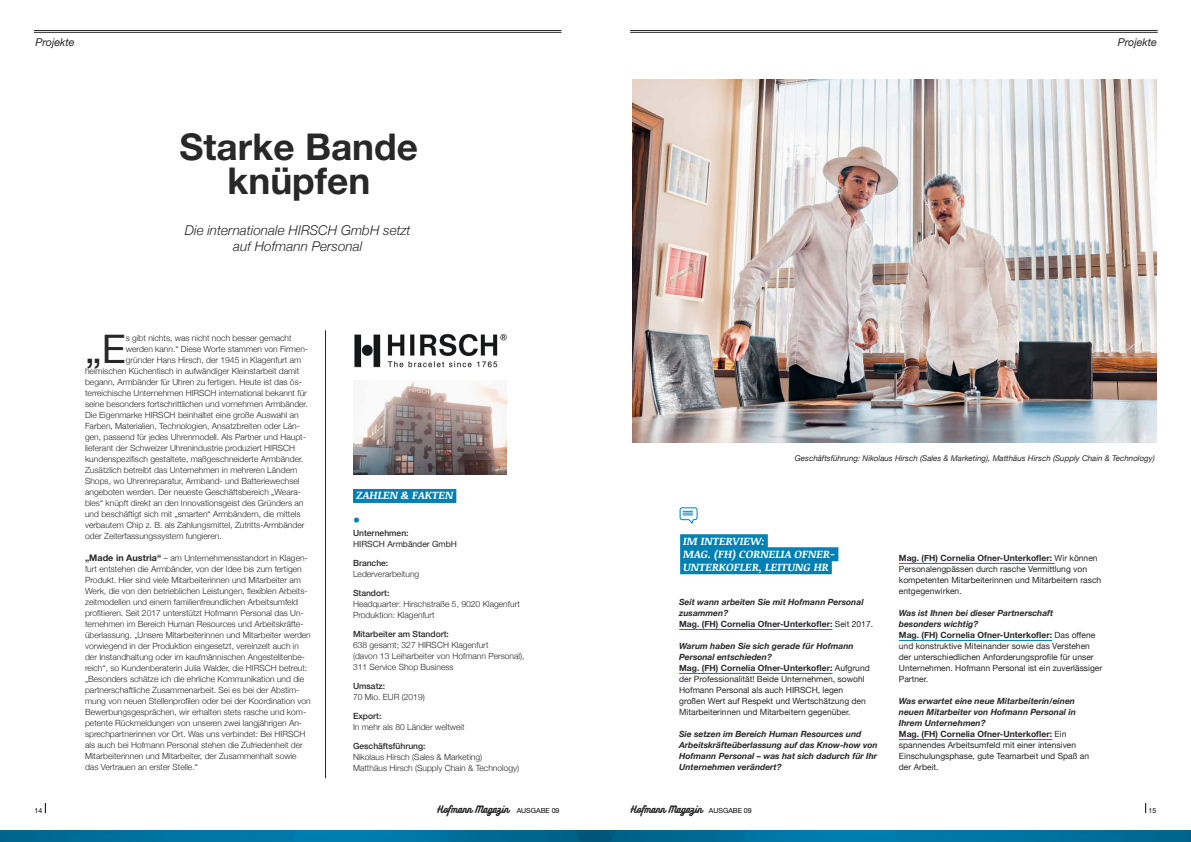
<style>
.page{position:relative;width:1191px;height:842px;background:#fff}
.page>*{position:absolute;margin:0;border:0;box-sizing:border-box;transform-origin:0 0}
.t1{font:39.3px "Helvetica Neue";color:#282829}
.t2{font:700 37px/34px "Helvetica Neue LT Pro";color:#282829;text-align:center}
.t3{font:300 14px "Helvetica Neue";color:#0080b3}
.t4{font:italic 300 13.5px/16.2px "Helvetica Neue";color:#282829;text-align:center}
.t5{font:italic 700 11px/13px "Noticia Text";color:#fff}
.t6{font:italic 10.8px "Helvetica Neue";color:#282829}
.t7{font:8.8px "Bukhari Script";color:#282829}
.t8{font:300 8.5px/11px "Helvetica Neue";color:#282829}
.t9{font:8.5px/11px "Helvetica Neue";color:#282829}
.t10{font:italic 700 8.5px/11px "Helvetica Neue";color:#282829}
.t11{font:500 8.5px "Helvetica Neue";color:#282829}
.t12{font:italic 8px "Helvetica Neue";color:#282829}
.t13{font:7px "Helvetica Neue";color:#000}
.s1{font-weight:700;font-size:9px}
.s2{font-style:normal}
.s3{font-weight:400;font-style:normal}
.s4{font-weight:700;font-style:italic}
.s5{font-weight:700}
.s6{font-family:"Helvetica Neue";font-size:7px;color:#000}
</style>
<div class="page">
<hr style="left:630px;top:30px;width:527px;height:1px;background:#282829">
<hr style="left:34px;top:30px;width:527px;height:1px;background:#282829">
<hr style="left:630px;top:32px;width:527px;height:1px;background:#282829">
<hr style="left:34px;top:32px;width:527px;height:1px;background:#282829">
<img style="left:0;top:830px;width:595px;height:12px">
<svg style="left:595px;top:830px;width:596px;height:12px;background:#00709d"></svg>
<img style="left:353px;top:382px;width:154px;height:92px">
<img style="left:632px;top:79px;width:524px;height:363px">
<hr style="left:679px;top:629px;width:153px;height:1px;background:#0080b3">
<hr style="left:679px;top:673px;width:153px;height:1px;background:#0080b3">
<div style="left:353px;top:489px;width:103px;height:14px;background:#0080b3"></div>
<hr style="left:325px;top:330px;width:1px;height:448px;background:#282829">
<img style="left:354px;top:333px;width:153px;height:35px">
<svg style="left:679px;top:507px;width:19px;height:17px"></svg>
<div style="left:680px;top:534px;width:88px;height:14px;background:#0080b3"></div>
<div style="left:680px;top:547px;width:158px;height:14px;background:#0080b3"></div>
<div style="left:680px;top:560px;width:152px;height:14px;background:#0080b3"></div>
<hr style="left:899px;top:563px;width:155px;height:1px;background:#0080b3">
<hr style="left:899px;top:640px;width:153px;height:1px;background:#0080b3">
<hr style="left:899px;top:739px;width:153px;height:1px;background:#0080b3">
<p class="t6" style="left:35px;top:34px;width:41px">Projekte</p>
<p class="t6" style="left:1117px;top:34px;width:41px">Projekte</p>
<h2 class="t2" style="left:179px;top:128px;width:240px">Starke Bande knüpfen</h2>
<h3 class="t4" style="left:185px;top:221px;width:227px">Die internationale HIRSCH GmbH setzt auf Hofmann Personal</h3>
<h1 class="t1" style="left:85px;top:321px;width:42px">„E</h1>
<p class="t8" style="left:126px;top:332px;width:167px">s gibt nichts, was nicht noch besser gemacht</p>
<p class="t8" style="left:126px;top:343px;width:184px">werden kann.“ Diese Worte stammen von Firmen-</p>
<p class="t8" style="left:126px;top:354px;width:177px">gründer Hans Hirsch, der 1945 in Klagenfurt am</p>
<p class="t8" style="left:85px;top:365px;width:216px">heimischen Küchentisch in aufwändiger Kleinstarbeit damit</p>
<p class="t8" style="left:85px;top:376px;width:218px">begann, Armbänder für Uhren zu fertigen. Heute ist das ös-</p>
<p class="t8" style="left:85px;top:387px;width:223px">terreichische Unternehmen HIRSCH international bekannt für</p>
<p class="t8" style="left:85px;top:398px;width:224px">seine besonders fortschrittlichen und vornehmen Armbänder.</p>
<p class="t8" style="left:85px;top:409px;width:215px">Die Eigenmarke HIRSCH beinhaltet eine große Auswahl an</p>
<p class="t8" style="left:85px;top:420px;width:216px">Farben, Materialien, Technologien, Ansatzbreiten oder Län-</p>
<p class="t8" style="left:85px;top:431px;width:222px">gen, passend für jedes Uhrenmodell. Als Partner und Haupt-</p>
<p class="t8" style="left:85px;top:442px;width:212px">lieferant der Schweizer Uhrenindustrie produziert HIRSCH</p>
<p class="t8" style="left:85px;top:453px;width:220px">kundenspezifisch gestaltete, maßgeschneiderte Armbänder.</p>
<p class="t8" style="left:85px;top:464px;width:214px">Zusätzlich betreibt das Unternehmen in mehreren Ländern</p>
<p class="t8" style="left:85px;top:475px;width:216px">Shops, wo Uhrenreparatur, Armband- und Batteriewechsel</p>
<p class="t8" style="left:85px;top:486px;width:217px">angeboten werden. Der neueste Geschäftsbereich „Weara-</p>
<p class="t8" style="left:85px;top:497px;width:220px">bles“ knüpft direkt an den Innovationsgeist des Gründers an</p>
<p class="t8" style="left:85px;top:508px;width:217px">und beschäftigt sich mit „smarten“ Armbändern, die mittels</p>
<p class="t8" style="left:85px;top:519px;width:221px">verbautem Chip z. B. als Zahlungsmittel, Zutritts-Armbänder</p>
<p class="t8" style="left:85px;top:530px;width:138px">oder Zeiterfassungssystem fungieren.</p>
<p class="t8" style="left:85px;top:552px;width:227px"><span class="s1">„Made in Austria“</span> – am Unternehmensstandort in Klagen&shy;furt entstehen die Armbänder, von der Idee bis zum fertigen Produkt. Hier sind viele Mitarbeiterinnen und Mitarbeiter am Werk, die von den betrieblichen Leistungen, flexiblen Arbeits&shy;zeitmodellen und einem familienfreundlichen Arbeitsumfeld profitieren. Seit 2017 unterstützt Hofmann Personal das Un&shy;ternehmen im Bereich Human Resources und Arbeitskräfte&shy;überlassung. „Unsere Mitarbeiterinnen und Mitarbeiter werden vorwiegend in der Produktion eingesetzt, vereinzelt auch in der Instandhaltung oder im kaufmännischen Angestelltenbe&shy;reich“, so Kundenberaterin Julia Walder, die HIRSCH betreut: „Besonders schätze ich die ehrliche Kommunikation und die partnerschaftliche Zusammenarbeit. Sei es bei der Abstim&shy;mung von neuen Stellenprofilen oder bei der Koordination von Bewerbungsgesprächen, wir erhalten stets rasche und kom&shy;petente Rückmeldungen von unseren zwei langjährigen An&shy;sprechpartnerinnen vor Ort. Was uns verbindet: Bei HIRSCH als auch bei Hofmann Personal stehen die Zufriedenheit der Mitarbeiterinnen und Mitarbeiter, der Zusammenhalt sowie das Vertrauen an erster Stelle.“</p>
<p class="t5" style="left:356px;top:489px;width:99px">ZAHLEN &amp; FAKTEN</p>
<h3 class="t3" style="left:353px;top:508px;width:8px">•</h3>
<p class="t11" style="left:353px;top:526px;width:57px">Unternehmen:</p>
<p class="t9" style="left:353px;top:538px;width:105px">HIRSCH Armbänder GmbH</p>
<p class="t11" style="left:353px;top:556px;width:37px">Branche:</p>
<p class="t8" style="left:353px;top:567px;width:68px">Lederverarbeitung</p>
<p class="t11" style="left:353px;top:586px;width:38px">Standort:</p>
<p class="t8" style="left:353px;top:597px;width:168px">Headquarter: Hirschstraße 5, 9020 Klagenfurt<br>Produktion: Klagenfurt</p>
<p class="t11" style="left:353px;top:627px;width:97px">Mitarbeiter am Standort:</p>
<p class="t8" style="left:353px;top:638px;width:173px">638 gesamt; 327 HIRSCH Klagenfurt<br>(davon 13 Leiharbeiter von Hofmann Personal),<br>311 Service Shop Business</p>
<p class="t11" style="left:353px;top:679px;width:34px">Umsatz:</p>
<p class="t8" style="left:353px;top:690px;width:73px">70 Mio. EUR (2019)</p>
<p class="t11" style="left:353px;top:709px;width:30px">Export:</p>
<p class="t8" style="left:353px;top:720px;width:113px">In mehr als 80 Länder weltweit</p>
<p class="t11" style="left:353px;top:739px;width:74px">Geschäftsführung:</p>
<p class="t8" style="left:353px;top:750px;width:168px">Nikolaus Hirsch (Sales &amp; Marketing)<br>Matthäus Hirsch (Supply Chain &amp; Technology)</p>
<p class="t12" style="left:795px;top:453px;width:361px">Geschäftsführung: Nikolaus Hirsch (Sales &amp; Marketing), Matthäus Hirsch (Supply Chain &amp; Technology)</p>
<p class="t5" style="left:683px;top:534px;width:154px">IM INTERVIEW:<br>MAG. (FH) CORNELIA OFNER-<br>UNTERKOFLER, LEITUNG HR</p>
<p class="t10" style="left:679px;top:597px;width:195px">Seit wann arbeiten Sie mit Hofmann Personal zusammen?<br><span class="s2">Mag. (FH) Cornelia Ofner-Unterkofler:</span> <span class="s3">Seit 2017.</span></p>
<p class="t9" style="left:679px;top:641px;width:192px"><span class="s4">Warum haben Sie sich gerade für Hofmann Personal entschieden?<br></span><span class="s5">Mag. (FH) Cornelia Ofner-Unterkofler:</span> Aufgrund der Professionalität! Beide Unternehmen, sowohl Hofmann Personal als auch HIRSCH, legen großen Wert auf Respekt und Wertschätzung den Mitarbeiterinnen und Mitarbeitern gegenüber.</p>
<p class="t10" style="left:679px;top:729px;width:200px">Sie setzen im Bereich Human Resources und Arbeitskräfteüberlassung auf das Know-how von Hofmann Personal – was hat sich dadurch für Ihr Unternehmen verändert?</p>
<p class="t9" style="left:899px;top:553px;width:204px"><span class="s5">Mag. (FH) Cornelia Ofner-Unterkofler:</span> Wir können Personalengpässen durch rasche Vermittlung von kompetenten Mitarbeiterinnen und Mitarbeitern rasch entgegenwirken.</p>
<p class="t9" style="left:899px;top:608px;width:205px"><span class="s4">Was ist Ihnen bei dieser Partnerschaft<br>besonders wichtig?<br></span><span class="s5">Mag. (FH) Cornelia Ofner-Unterkofler:</span> Das offene und konstruktive Miteinander sowie das Verstehen der unterschiedlichen Anforderungsprofile für unser Unternehmen. Hofmann Personal ist ein zuverlässiger Partner.</p>
<p class="t9" style="left:899px;top:696px;width:192px"><span class="s4">Was erwartet eine neue Mitarbeiterin/einen neuen Mitarbeiter von Hofmann Personal in Ihrem Unternehmen?<br></span><span class="s5">Mag. (FH) Cornelia Ofner-Unterkofler:</span> Ein spannendes Arbeitsumfeld mit einer intensiven Einschulungsphase, gute Teamarbeit und Spaß an der Arbeit.</p>
<p class="t13" style="left:35px;top:805px;width:9px">14</p>
<p class="t7" style="left:437px;top:804px;width:123px">Hofmann Magazin <span class="s6">AUSGABE 09</span></p>
<p class="t7" style="left:631px;top:804px;width:122px">Hofmann Magazin <span class="s6">AUSGABE 09</span></p>
<p class="t13" style="left:1148px;top:805px;width:9px">15</p>
</div>
